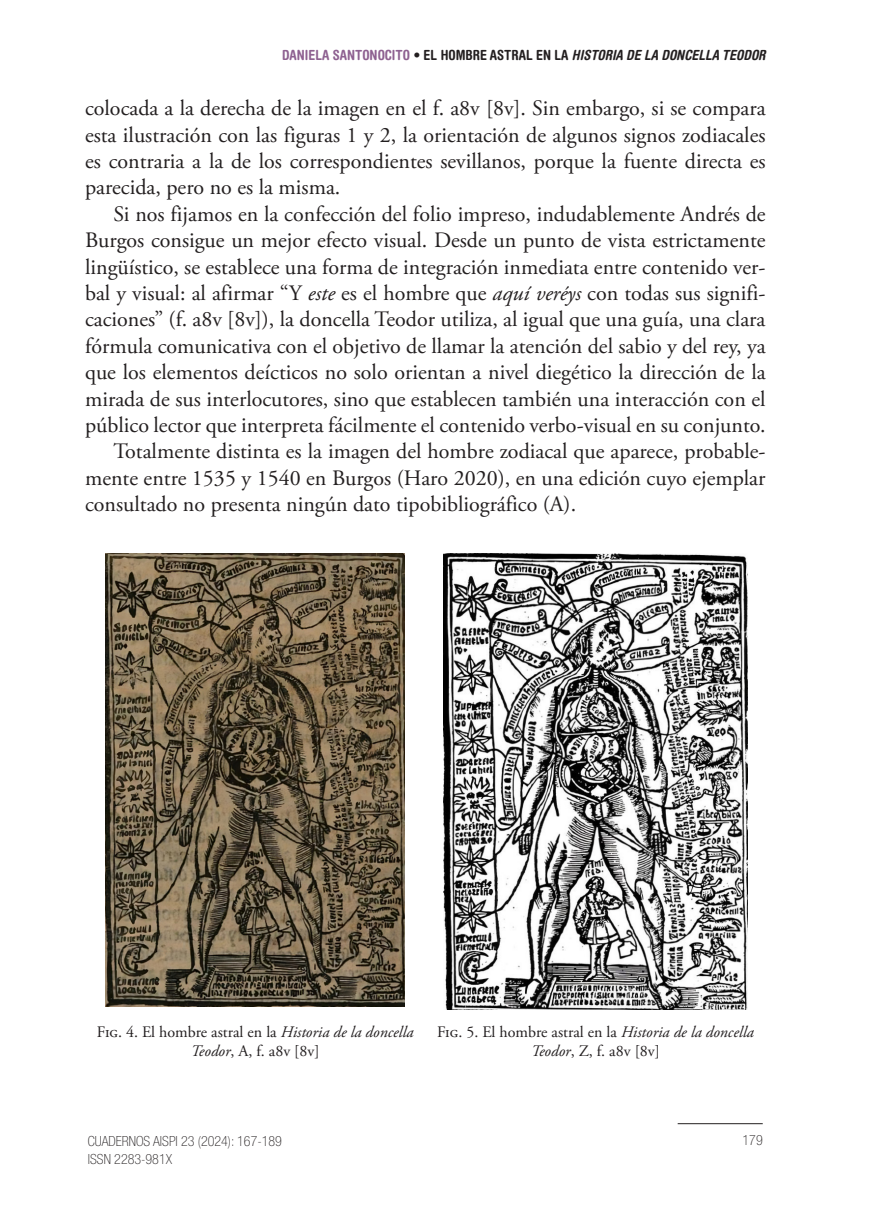
<style>
.page{position:relative;width:879px;height:1219px;background:#fff}
.page>*{position:absolute;margin:0;border:0;box-sizing:border-box;transform-origin:0 0}
.testo{font:22px/26.4px "Adobe Garamond Pro";letter-spacing:-.005em;color:#231f20;text-align:justify}
.testo_senza_rientro{font:22px/26.4px "Adobe Garamond Pro";letter-spacing:-.01em;color:#231f20;text-align:justify}
.didascalia{font:16px/19.2px "Adobe Garamond Pro";color:#231f20;text-align:center}
.t1{font:italic 700 condensed 14px "Helvetica Rounded LT Std";color:#231f20}
.t2{font:100 condensed 14px "Helvetica Neue";color:#231f20}
.s1{font-style:normal;color:#8e6191}
.s2{font-family:"Helvetica Neue LT Std";font-weight:300;font-style:normal}
.s3{font-style:normal}
.s4{font-style:italic}
</style>
<div class="page">
<hr style="left:677px;top:1123px;width:86px;height:1px;background:#231f20">
<img style="left:106px;top:554px;width:299px;height:452px">
<img style="left:443px;top:554px;width:305px;height:455px">
<p class="t1" style="left:282px;top:47px;width:485px"><span class="s1">DANIELA SANTONOCITO</span> <span class="s2">•</span> <span class="s3">EL HOMBRE ASTRAL EN LA</span> HISTORIA DE LA DONCELLA TEODOR</p>
<p class="testo_senza_rientro" style="left:85px;top:96px;width:682px">colocada a la derecha de la imagen en el f. a8v [8v]. Sin embargo, si se compara esta ilustración con las figuras 1 y 2, la orientación de algunos signos zodiacales es contraria a la de los correspondientes sevillanos, porque la fuente directa es parecida, pero no es la misma.</p>
<p class="testo" style="left:85px;top:201px;width:682px;text-indent:28px">Si nos fijamos en la confección del folio impreso, indudablemente Andrés de Burgos consigue un mejor efecto visual. Desde un punto de vista estrictamente lingüístico, se establece una forma de integración inmediata entre contenido ver&shy;bal y visual: al afirmar “Y <span class="s4">este</span> es el hombre que <span class="s4">aquí veréys</span> con todas sus signifi&shy;caciones” (f. a8v [8v]), la doncella Teodor utiliza, al igual que una guía, una clara fórmula comunicativa con el objetivo de llamar la atención del sabio y del rey, ya que los elementos deícticos no solo orientan a nivel diegético la dirección de la mirada de sus interlocutores, sino que establecen también una interacción con el público lector que interpreta fácilmente el contenido verbo-visual en su conjunto.</p>
<p class="testo" style="left:85px;top:439px;width:682px;text-indent:28px">Totalmente distinta es la imagen del hombre zodiacal que aparece, probable&shy;mente entre 1535 y 1540 en Burgos (Haro 2020), en una edición cuyo ejemplar consultado no presenta ningún dato tipobibliográfico (A).</p>
<p class="didascalia" style="left:97px;top:1023px;width:318px">Fig. 4. El hombre astral en la <span class="s4">Historia de la doncella<br>Teodor</span>, A, f. a8v [8v]</p>
<p class="didascalia" style="left:437px;top:1023px;width:318px">Fig. 5. El hombre astral en la <span class="s4">Historia de la doncella<br>Teodor</span>, Z, f. a8v [8v]</p>
<p class="t2" style="left:88px;top:1133px;width:196px">CUADERNOS AISPI 23 (2024): 167-189</p>
<p class="t2" style="left:742px;top:1133px;width:22px">179</p>
<p class="t2" style="left:88px;top:1151px;width:86px">ISSN 2283-981X</p>
</div>
